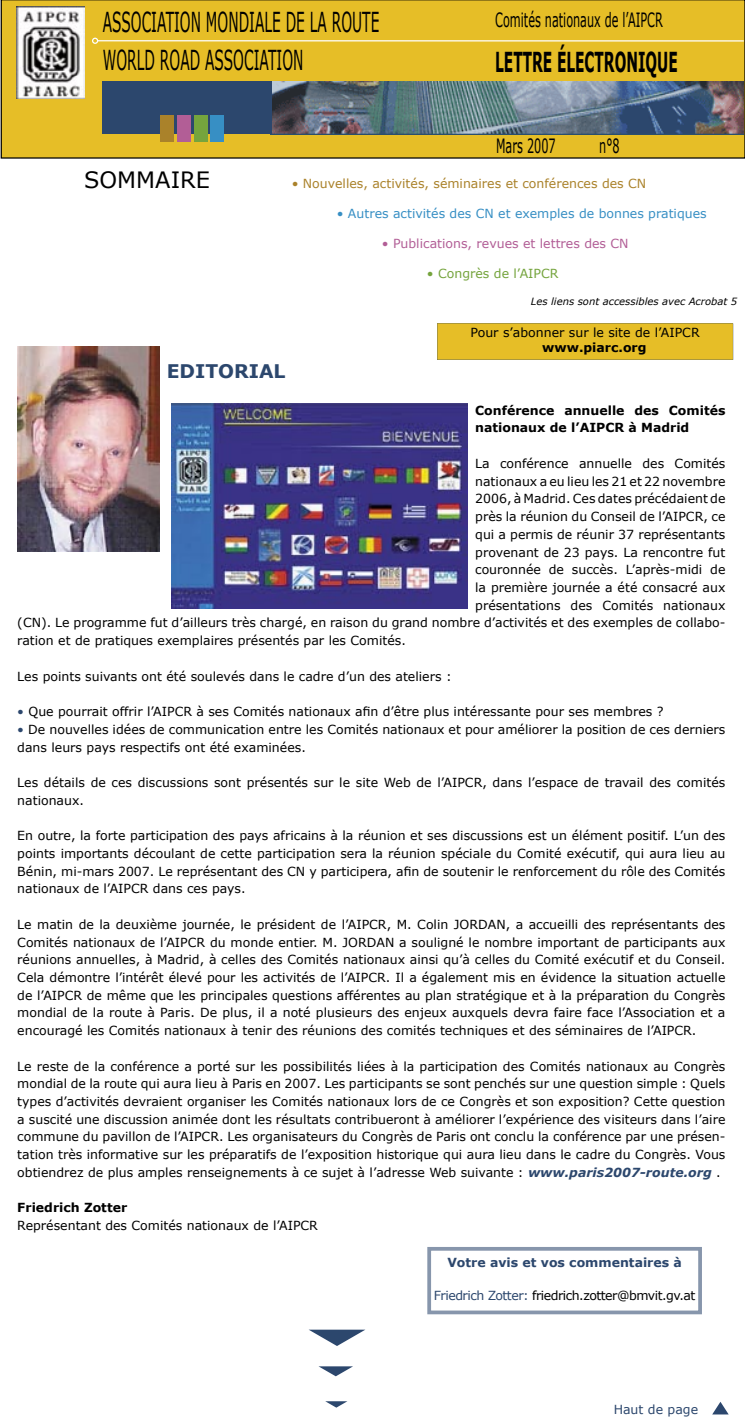
<style>
.page{position:relative;width:745px;height:1418px;background:#fff}
.page>*{position:absolute;margin:0;border:0;box-sizing:border-box;transform-origin:0 0}
.t1{font:27.5px/37.5px "Verdana";color:#000;scale:.5 1}
.t2{font:700 27.5px "Verdana";color:#000;scale:.5 1}
.t3{font:22.5px "Verdana";color:#000}
.t4{font:19.75px "Verdana";color:#000;scale:.57 1}
.t5{font:700 18.75px "Verdana";color:#2c476d}
.t6{font:12.5px/17.8px "Verdana";color:#000;text-align:justify}
.t7{font:700 12.5px/17.8px "Verdana";color:#000}
.t8{font:12.5px "Verdana";color:#aa822a}
.t9{font:12.5px "Verdana";color:#378fc4}
.t10{font:12.5px "Verdana";letter-spacing:-.04em;color:#000}
.t11{font:12.5px "Verdana";color:#b25e96}
.t12{font:700 12.5px "Verdana";color:#2c476d}
.t13{font:12.5px "Verdana";color:#75a43d}
.t14{font:12.5px "Verdana";color:#2c476d}
.t15{font:italic 10px "Verdana";color:#000}
.s1{color:#2c476d}
.s2{font-weight:700;font-style:italic;color:#2c476d}
</style>
<div class="page">
<svg style="left:427px;top:1247px;width:274px;height:67px"></svg>
<svg style="left:309px;top:1329px;width:56px;height:16px"></svg>
<svg style="left:318px;top:1366px;width:35px;height:10px"></svg>
<svg style="left:325px;top:1401px;width:22px;height:6px"></svg>
<img style="left:18px;top:346px;width:141px;height:205px">
<img style="left:171px;top:404px;width:296px;height:205px">
<svg style="left:712px;top:1402px;width:16px;height:12px"></svg>
<div style="left:1px;top:0;width:743px;height:159px;background:#e6be27"></div>
<hr style="left:97px;top:40px;width:646px;height:2px;background:#fff">
<svg style="left:92px;top:38px;width:6px;height:6px"></svg>
<img style="left:17px;top:6px;width:67px;height:93px">
<img style="left:272px;top:81px;width:470px;height:53px">
<div style="left:103px;top:81px;width:169px;height:53px;background:#2c476d"></div>
<div style="left:210px;top:115px;width:14px;height:27px;background:#378fc4"></div>
<div style="left:160px;top:115px;width:13px;height:27px;background:#aa822a"></div>
<div style="left:177px;top:115px;width:13px;height:27px;background:#b25e96"></div>
<div style="left:193px;top:115px;width:14px;height:27px;background:#75a43d"></div>
<div style="left:437px;top:323px;width:295px;height:37px;background:#e6be27"></div>
<h1 class="t1" style="left:103px;top:3px;width:554px">ASSOCIATION MONDIALE DE LA ROUTE<br>WORLD ROAD ASSOCIATION</h1>
<h3 class="t4" style="left:495px;top:8px;width:296px">Comités nationaux de l’AIPCR</h3>
<h1 class="t2" style="left:495px;top:45px;width:366px">LETTRE ÉLECTRONIQUE</h1>
<h3 class="t4" style="left:496px;top:134px;width:106px">Mars 2007</h3>
<h3 class="t4" style="left:599px;top:134px;width:37px">n°8</h3>
<h2 class="t3" style="left:84px;top:166px;width:127px">SOMMAIRE</h2>
<p class="t8" style="left:291px;top:176px;width:356px">• Nouvelles, activités, séminaires et conférences des CN</p>
<p class="t9" style="left:336px;top:206px;width:371px">• Autres activités des CN et exemples de bonnes pratiques</p>
<p class="t11" style="left:381px;top:236px;width:248px">• Publications, revues et lettres des CN</p>
<p class="t13" style="left:426px;top:266px;width:133px">• Congrès de l’AIPCR</p>
<h3 class="t5" style="left:167px;top:359px;width:120px">EDITORIAL</h3>
<p class="t15" style="left:530px;top:294px;width:208px">Les liens sont accessibles avec Acrobat 5</p>
<p class="t6" style="left:470px;top:323px;width:230px">Pour s’abonner sur le site de l’AIPCR</p>
<p class="t7" style="left:542px;top:338px;width:106px">www.piarc.org</p>
<p class="t7" style="left:475px;top:401px;width:251px">Conférence annuelle des Comités nationaux de l’AIPCR à Madrid</p>
<p class="t6" style="left:475px;top:454px;width:251px">La conférence annuelle des Comités</p>
<p class="t6" style="left:475px;top:472px;width:251px">nationaux a eu lieu les 21 et 22 novembre</p>
<p class="t6" style="left:475px;top:489px;width:251px">2006, à Madrid. Ces dates précédaient de</p>
<p class="t6" style="left:475px;top:507px;width:251px">près la réunion du Conseil de l’AIPCR, ce</p>
<p class="t6" style="left:475px;top:525px;width:251px">qui a permis de réunir 37 représen tants</p>
<p class="t6" style="left:475px;top:542px;width:251px">provenant de 23 pays. La rencontre fut</p>
<p class="t6" style="left:475px;top:560px;width:251px">couronnée de succès. L’après-midi de</p>
<p class="t6" style="left:475px;top:578px;width:251px">la première journée a été consacré aux</p>
<p class="t6" style="left:475px;top:596px;width:251px">présentations des Comités nationaux</p>
<p class="t6" style="left:17px;top:613px;width:709px">(CN). Le programme fut d’ailleurs très chargé, en raison du grand nombre d’activités et des exemples de collabo-</p>
<p class="t6" style="left:17px;top:631px;width:390px">ration et de pratiques exemplaires présentés par les Comités.</p>
<p class="t6" style="left:17px;top:666px;width:435px">Les points suivants ont été soulevés dans le cadre d’un des ateliers :</p>
<p class="t6" style="left:17px;top:702px;width:647px"><span class="s1">•</span> Que pourrait offrir l’AIPCR à ses Comités nationaux afin d’être plus intéressante pour ses membres ?</p>
<p class="t6" style="left:17px;top:720px;width:709px"><span class="s1">•</span> De nouvelles idées de communication entre les Comités nationaux et pour améliorer la position de ces derniers dans leurs pays respectifs ont été examinées.</p>
<p class="t6" style="left:17px;top:773px;width:709px">Les détails de ces discussions sont présentés sur le site Web de l’AIPCR, dans l’espace de travail des comités nationaux.</p>
<p class="t6" style="left:17px;top:826px;width:709px">En outre, la forte participation des pays africains à la réunion et ses discussions est un élément positif. L’un des points importants découlant de cette participation sera la réunion spéciale du Comité exécutif, qui aura lieu au Bénin, mi-mars 2007. Le représentant des CN y participera, afin de soutenir le renforcement du rôle des Comités nationaux de l’AIPCR dans ces pays.</p>
<p class="t6" style="left:17px;top:915px;width:709px">Le matin de la deuxième journée, le président de l’AIPCR, M. Colin JORDAN, a accueilli des représentants des Comités nationaux de l’AIPCR du monde entier. M. JORDAN a souligné le nombre important de participants aux réunions annuelles, à Madrid, à celles des Comités nationaux ainsi qu’à celles du Comité exécutif et du Conseil.<br>Cela démontre l’intérêt élevé pour les activités de l’AIPCR. Il a également mis en évidence la situation actuelle de l’AIPCR de même que les principales questions afférentes au plan stratégique et à la préparation du Congrès mondial de la route à Paris. De plus, il a noté plusieurs des enjeux auxquels devra faire face l’Association et a encouragé les Comités nationaux à tenir des réunions des comités techniques et des séminaires de l’AIPCR.</p>
<p class="t6" style="left:17px;top:1056px;width:709px">Le reste de la conférence a porté sur les possibilités liées à la participation des Comités nationaux au Congrès mondial de la route qui aura lieu à Paris en 2007. Les participants se sont penchés sur une question simple : Quels types d’activités devraient organiser les Comités nationaux lors de ce Congrès et son exposition? Cette question a suscité une discussion animée dont les résultats contribueront à améliorer l’expérience des visiteurs dans l’aire commune du pavillon de l’AIPCR. Les organisateurs du Congrès de Paris ont conclu la conférence par une présen&shy;tation très informative sur les préparatifs de l’exposition historique qui aura lieu dans le cadre du Congrès. Vous obtiendrez de plus amples renseignements à ce sujet à l’adresse Web suivante : <span class="s2">www.paris2007-route.org</span> .</p>
<p class="t7" style="left:17px;top:1198px;width:111px">Friedrich Zotter</p>
<p class="t6" style="left:17px;top:1216px;width:302px">Représentant des Comités nationaux de l’AIPCR</p>
<p class="t12" style="left:447px;top:1254px;width:236px">Votre avis et vos commentaires à</p>
<p class="t10" style="left:433px;top:1287px;width:263px"><span class="s1">Friedrich Zotter:</span> friedrich.zotter@bmvit.gv.at</p>
<p class="t14" style="left:613px;top:1401px;width:86px">Haut de page</p>
</div>
